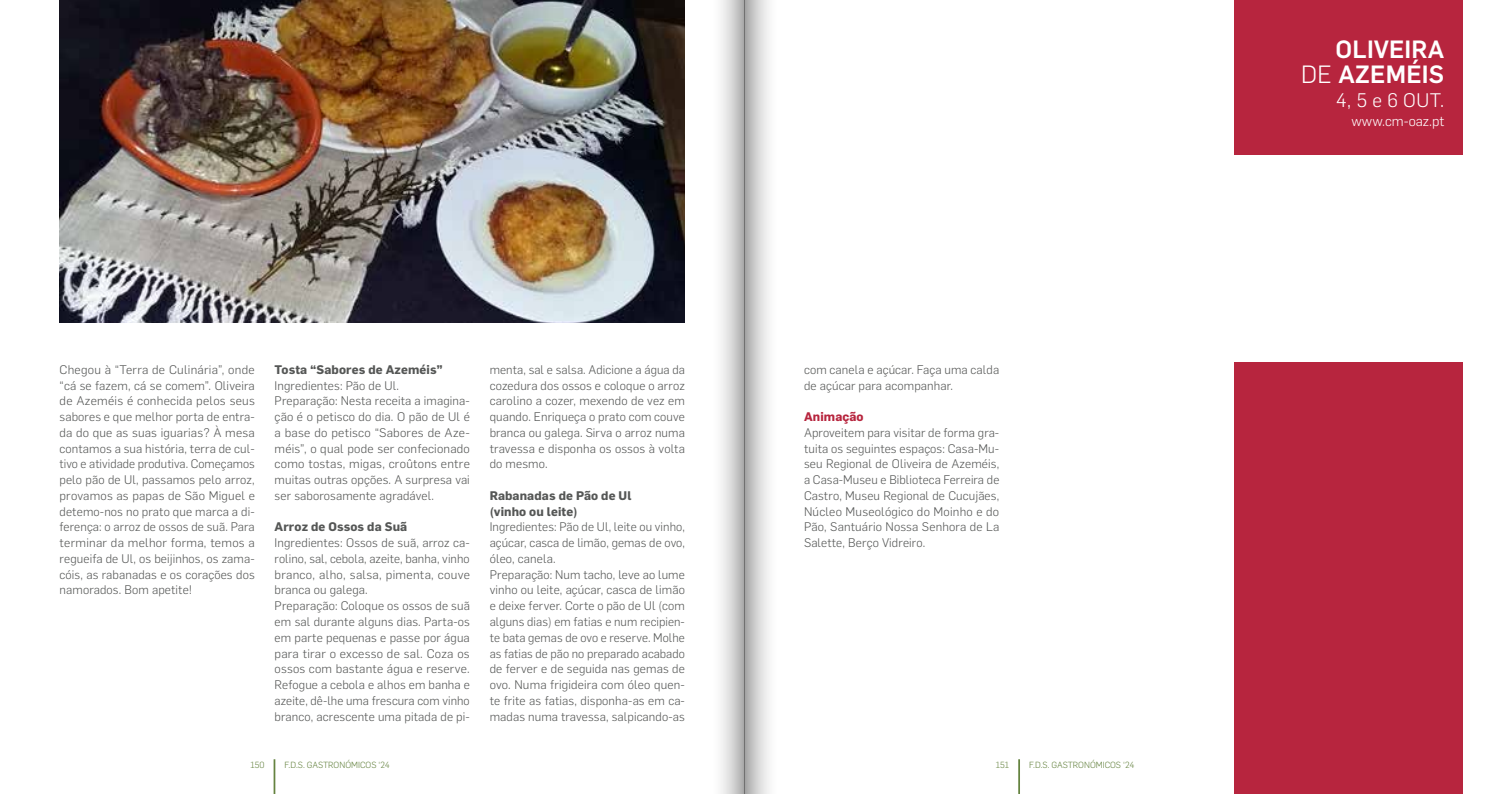
<style>
.page{position:relative;width:1489px;height:794px;background:#fff}
.page>*{position:absolute;margin:0;border:0;box-sizing:border-box;transform-origin:0 0}
.t1{font:500 24.5px/24.5px "Flama";letter-spacing:.01em;color:#fff;text-align:right}
.t2{font:300 19.25px "Flama";color:#fff}
.t3{font:300 14px "Flama";color:#fff}
.t4{font:300 12.25px/15.8px "Flama";letter-spacing:.01em;color:#555756}
.t5{font:700 12.25px/15.8px "Flama";letter-spacing:.01em;color:#555756}
.t6{font:700 12.25px "Flama";letter-spacing:.01em;color:#b7253e}
.t7{font:300 8.75px "Flama";color:#658340}
.s1{font-weight:300}
</style>
<div class="page">
<hr style="left:1018px;top:759px;width:1px;height:35px;background:#658340">
<hr style="left:273px;top:759px;width:2px;height:35px;background:#658340">
<div style="left:1234px;top:0;width:228px;height:155px;background:#b7253e"></div>
<img style="left:60px;top:0;width:625px;height:322px">
<div style="left:1234px;top:362px;width:228px;height:432px;background:#b7253e"></div>
<svg style="left:744px;top:0;width:25px;height:794px;background:#cdcdcd"></svg>
<svg style="left:721px;top:0;width:23px;height:794px;background:#d3d3d3"></svg>
<p class="t5" style="left:274px;top:361px;width:170px">Tosta “Sabores de Azeméis”</p>
<p class="t4" style="left:274px;top:377px;width:197px">Ingredientes: Pão de Ul.<br>Preparação: Nesta receita a imagina&shy;ção é o petisco do dia. O pão de Ul é a base do petisco “Sabores de Aze&shy;méis”, o qual pode ser confecionado como tostas, migas, croûtons entre muitas outras opções. A surpresa vai ser saborosamente agradável.</p>
<p class="t5" style="left:274px;top:518px;width:134px">Arroz de Ossos da Suã</p>
<p class="t4" style="left:274px;top:534px;width:197px">Ingredientes: Ossos de suã, arroz ca&shy;rolino, sal, cebola, azeite, banha, vinho branco, alho, salsa, pimenta, couve branca ou galega.<br>Preparação: Coloque os ossos de suã em sal durante alguns dias. Parta-os em parte pequenas e passe por água para tirar o excesso de sal. Coza os ossos com bastante água e reserve.<br>Refogue a cebola e alhos em banha e azeite, dê-lhe uma frescura com vinho branco, acrescente uma pitada de pi-</p>
<p class="t4" style="left:60px;top:361px;width:197px;text-align:justify">Chegou à “Terra de Culinária”, onde “cá se fazem, cá se comem”. Oliveira de Azeméis é conhecida pelos seus sabores e que melhor porta de entra&shy;da do que as suas iguarias? À mesa contamos a sua história, terra de cul&shy;tivo e atividade produtiva. Começamos pelo pão de Ul, passamos pelo arroz, provamos as papas de São Miguel e detemo-nos no prato que marca a di&shy;ferença: o arroz de ossos de suã. Para terminar da melhor forma, temos a regueifa de Ul, os beijinhos, os zama&shy;cóis, as rabanadas e os corações dos namorados. Bom apetite!</p>
<p class="t4" style="left:804px;top:361px;width:197px">com canela e açúcar. Faça uma calda de açúcar para acompanhar.</p>
<p class="t4" style="left:489px;top:361px;width:197px;text-align:justify">menta, sal e salsa. Adicione a água da cozedura dos ossos e coloque o arroz carolino a cozer, mexendo de vez em quando. Enriqueça o prato com couve branca ou galega. Sirva o arroz numa travessa e disponha os ossos à volta do mesmo.</p>
<p class="t5" style="left:489px;top:487px;width:143px">Rabanadas de Pão de Ul (vinho ou leite)</p>
<p class="t4" style="left:489px;top:518px;width:197px">Ingredientes: Pão de Ul, leite ou vinho, açúcar, casca de limão, gemas de ovo, óleo, canela.<br>Preparação: Num tacho, leve ao lume vinho ou leite, açúcar, casca de limão e deixe ferver. Corte o pão de Ul (com alguns dias) em fatias e num recipien&shy;te bata gemas de ovo e reserve. Molhe as fatias de pão no preparado acabado de ferver e de seguida nas gemas de ovo. Numa frigideira com óleo quen&shy;te frite as fatias, disponha-as em ca&shy;madas numa travessa, salpicando-as</p>
<p class="t6" style="left:804px;top:408px;width:61px">Animação</p>
<p class="t4" style="left:804px;top:424px;width:197px;text-align:justify">Aproveitem para visitar de forma gra&shy;tuita os seguintes espaços: Casa-Mu&shy;seu Regional de Oliveira de Azeméis, a Casa-Museu e Biblioteca Ferreira de Castro, Museu Regional de Cucujães, Núcleo Museológico do Moinho e do Pão, Santuário Nossa Senhora de La Salette, Berço Vidreiro.</p>
<p class="t7" style="left:250px;top:758px;width:16px">150</p>
<p class="t7" style="left:284px;top:758px;width:107px">F.D.S. GASTRONÓMICOS ‘24</p>
<p class="t7" style="left:995px;top:758px;width:15px">151</p>
<p class="t7" style="left:1029px;top:758px;width:107px">F.D.S. GASTRONÓMICOS ‘24</p>
<h1 class="t1" style="left:1301px;top:35px;width:144px">OLIVEIRA<br><span class="s1">DE</span> AZEMÉIS</h1>
<h2 class="t2" style="left:1335px;top:87px;width:110px">4, 5 e 6 OUT.</h2>
<p class="t3" style="left:1351px;top:112px;width:94px">www.cm-oaz.pt</p>
</div>
